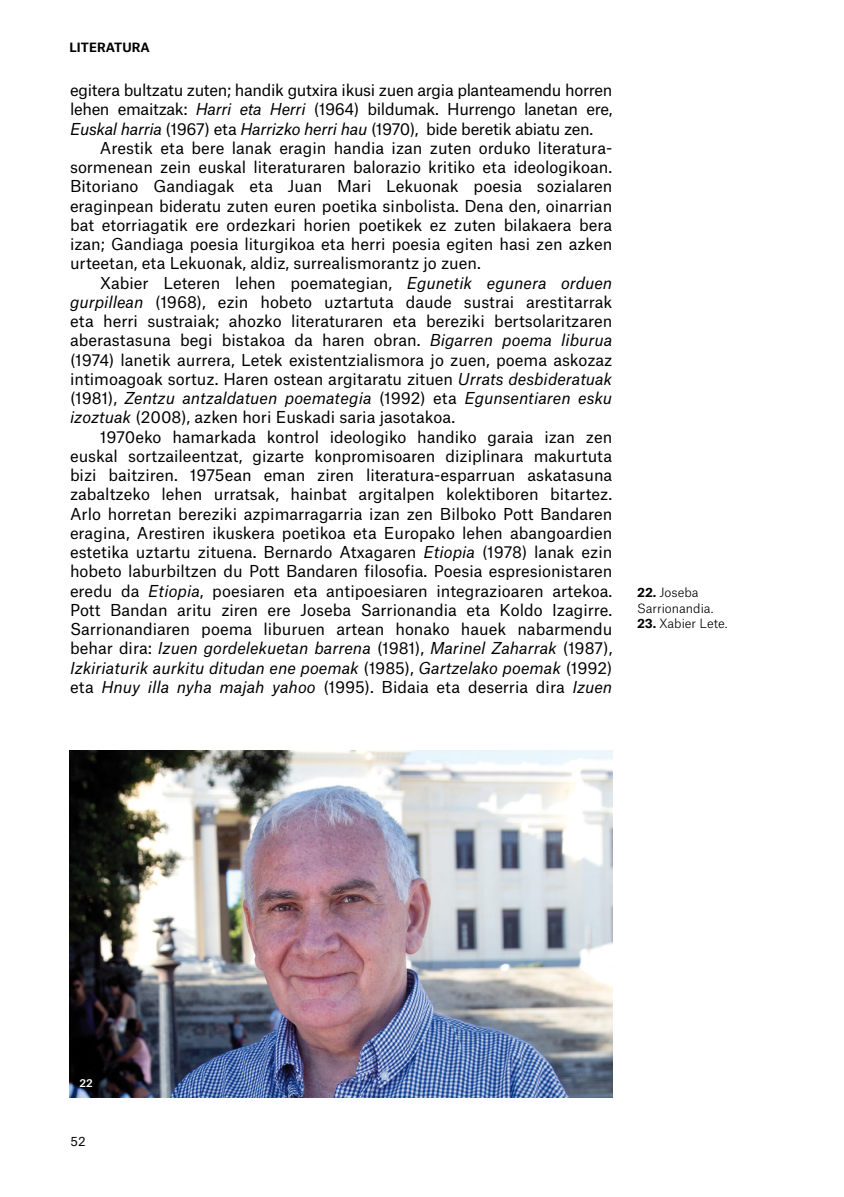
<style>
.page{position:relative;width:844px;height:1197px;background:#fff}
.page>*{position:absolute;margin:0;border:0;box-sizing:border-box;transform-origin:0 0}
.t1{font:15.75px/19.2px "Atlas Grotesk";color:#000;text-align:justify}
.t2{font:300 12.25px/15.8px "Atlas Grotesk";color:#000}
.t3{font:700 12.25px "Atlas Grotesk";color:#000}
.t4{font:12.25px "Atlas Grotesk";color:#000}
.t5{font:500 10.5px "Atlas Grotesk";color:#fff}
.s1{font-style:italic}
.s2{font-weight:700}
</style>
<div class="page">
<img style="left:69px;top:751px;width:543px;height:346px">
<p class="t3" style="left:69px;top:37px;width:82px">LITERATURA</p>
<p class="t1" style="left:70px;top:79px;width:543px">egitera bultzatu zuten; handik gutxira ikusi zuen argia planteamendu horren lehen emaitzak: <span class="s1">Harri eta Herri</span> (1964) bildumak. Hurrengo lanetan ere, <span class="s1">Euskal harria</span> (1967) eta <span class="s1">Harrizko herri hau</span> (1970), bide beretik abiatu zen.</p>
<p class="t1" style="left:70px;top:137px;width:543px;text-indent:30px">Arestik eta bere lanak eragin handia izan zuten orduko literatura&shy;sormenean zein euskal literaturaren balorazio kritiko eta ideologikoan.<br>Bitoriano Gandiagak eta Juan Mari Lekuonak poesia sozialaren eraginpean bideratu zuten euren poetika sinbolista. Dena den, oinarrian bat etorriagatik ere ordezkari horien poetikek ez zuten bilakaera bera izan; Gandiaga poesia liturgikoa eta herri poesia egiten hasi zen azken urteetan, eta Lekuonak, aldiz, surrealismorantz jo zuen.</p>
<p class="t1" style="left:70px;top:271px;width:543px;text-indent:30px">Xabier Leteren lehen poemategian, <span class="s1">Egunetik egunera orduen gurpillean</span> (1968), ezin hobeto uztartuta daude sustrai arestitarrak eta herri sustraiak; ahozko literaturaren eta bereziki bertsolaritzaren aberastasuna begi bistakoa da haren obran. <span class="s1">Bigarren poema liburua </span>(1974) lanetik aurrera, Letek existentzialismora jo zuen, poema askozaz intimoagoak sortuz. Haren ostean argitaratu zituen <span class="s1">Urrats desbideratuak </span>(1981), <span class="s1">Zentzu antzaldatuen poemategia</span> (1992) eta <span class="s1">Egunsentiaren esku izoztuak</span> (2008), azken hori Euskadi saria jasotakoa.</p>
<p class="t1" style="left:70px;top:425px;width:543px;text-indent:30px">1970eko hamarkada kontrol ideologiko handiko garaia izan zen euskal sortzaileentzat, gizarte konpromisoaren diziplinara makurtuta bizi baitziren. 1975ean eman ziren literatura-esparruan askatasuna zabaltzeko lehen urratsak, hainbat argitalpen kolektiboren bitartez.<br>Arlo horretan bereziki azpimarragarria izan zen Bilboko Pott Bandaren eragina, Arestiren ikuskera poetikoa eta Europako lehen abangoardien estetika uztartu zituena. Bernardo Atxagaren <span class="s1">Etiopia</span> (1978) lanak ezin hobeto laburbiltzen du Pott Bandaren filosofia. Poesia espresionistaren eredu da <span class="s1">Etiopia</span>, poesiaren eta antipoesiaren integrazioaren artekoa.<br>Pott Bandan aritu ziren ere Joseba Sarrionandia eta Koldo Izagirre.<br>Sarrionandiaren poema liburuen artean honako hauek nabarmendu behar dira: <span class="s1">Izuen gordelekuetan barrena</span> (1981), <span class="s1">Marinel Zaharrak</span> (1987), <span class="s1">Izkiriaturik aurkitu ditudan ene poemak</span> (1985), <span class="s1">Gartzelako poemak</span> (1992) eta <span class="s1">Hnuy illa nyha majah yahoo</span> (1995). Bidaia eta deserria dira <span class="s1">Izuen</span></p>
<p class="t2" style="left:637px;top:583px;width:78px"><span class="s2">22.</span> Joseba<br>Sarrionandia.</p>
<p class="t2" style="left:637px;top:615px;width:92px"><span class="s2">23.</span> Xabier Lete.</p>
<p class="t5" style="left:79px;top:1074px;width:15px">22</p>
<p class="t4" style="left:70px;top:1131px;width:17px">52</p>
</div>
